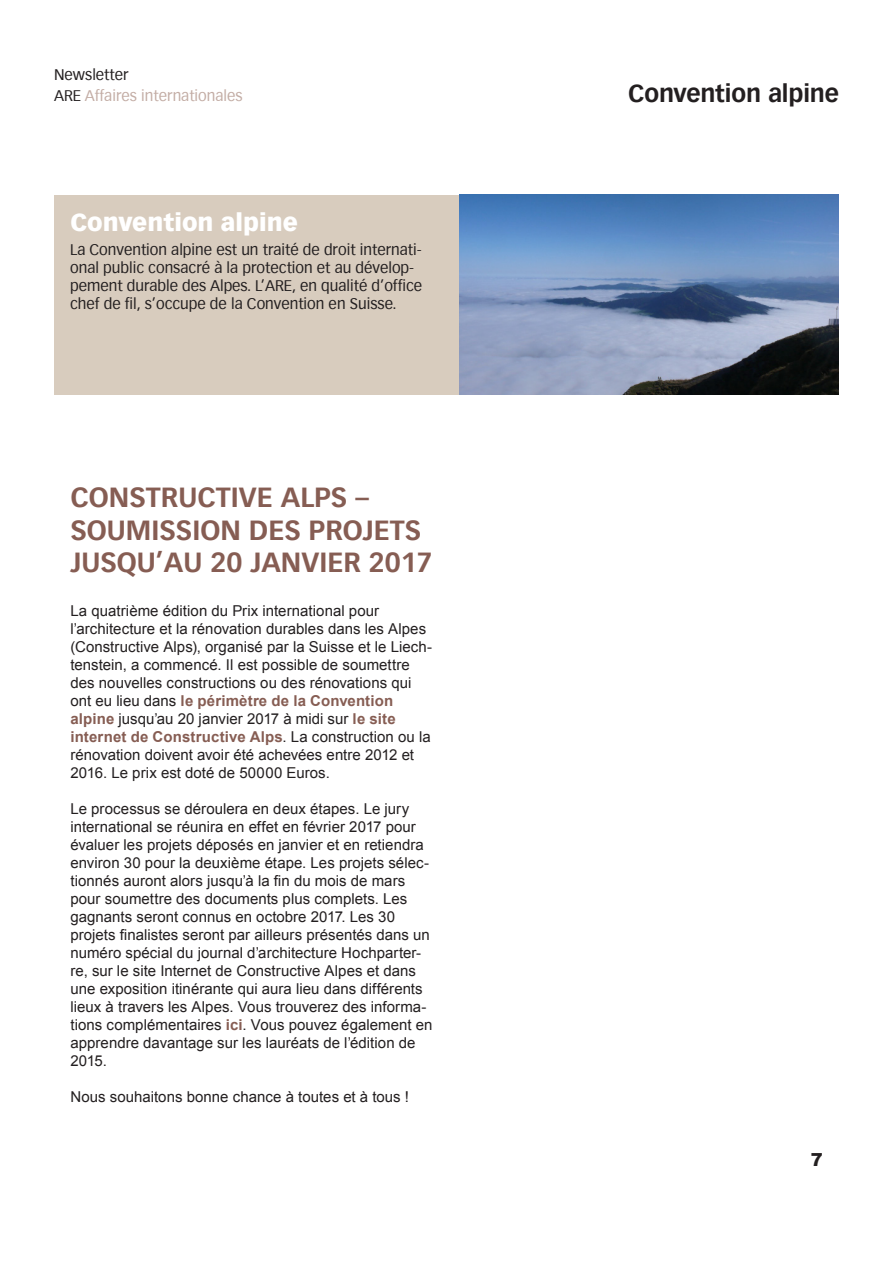
<style>
.page{position:relative;width:893px;height:1263px;background:#fff}
.page>*{position:absolute;margin:0;border:0;box-sizing:border-box;transform-origin:0 0}
.Überschrift__nicht_i{font:700 27px/32.4px "Vectora LH";color:#865d53}
.t1{font:700 24px "Vectora LH";letter-spacing:-.005em;color:#231f20}
.Kapitel_Überschrift{font:900 24px "Vectora LH";color:#fff}
.t2{font:900 18px "Arial";color:#231f20}
.Fliesstext{font:15px/18px "Arial";letter-spacing:.005em;color:#231f20}
.t3{font:15px/18px "Vectora LH";color:#231f20}
.t4{font:15px/20.4px "Vectora LH";color:#c3ada5}
.s1{color:#231f20}
.s2{font-weight:700;color:#865d53}
</style>
<div class="page">
<img style="left:459px;top:195px;width:380px;height:199px">
<div style="left:54px;top:195px;width:405px;height:199px;background:#d8ccbe"></div>
<p class="t4" style="left:54px;top:65px;width:190px"><span class="s1">Newsletter<br>ARE</span> Affaires internationales</p>
<p class="Kapitel_Überschrift" style="left:70px;top:208px;width:229px">Convention alpine</p>
<p class="t3" style="left:70px;top:241px;width:353px">La Convention alpine est un traité de droit internati&shy;onal public consacré à la protection et au dévelop&shy;pement durable des Alpes. L’ARE, en qualité d’office chef de fil, s’occupe de la Convention en Suisse.</p>
<p class="Überschrift__nicht_i" style="left:70px;top:481px;width:364px">CONSTRUCTIVE ALPS –<br>SOUMISSION DES PROJETS<br>JUSQU’AU 20 JANVIER 2017</p>
<p class="Fliesstext" style="left:70px;top:601px;width:363px">La quatrième édition du Prix international pour l’architecture et la rénovation durables dans les Alpes (Constructive Alps), organisé par la Suisse et le Liech&shy;tenstein, a commencé. Il est possible de soumettre des nouvelles constructions ou des rénovations qui ont eu lieu dans <span class="s2">le périmètre de la Convention alpine</span> jusqu’au 20 janvier 2017 à midi sur <span class="s2">le site internet de Constructive Alps</span>. La construction ou la rénovation doivent avoir été achevées entre 2012 et 2016. Le prix est doté de 50000 Euros.</p>
<p class="Fliesstext" style="left:70px;top:799px;width:363px">Le processus se déroulera en deux étapes. Le jury international se réunira en effet en février 2017 pour évaluer les projets déposés en janvier et en retiendra environ 30 pour la deuxième étape. Les projets sélec&shy;tionnés auront alors jusqu’à la fin du mois de mars pour soumettre des documents plus complets. Les gagnants seront connus en octobre 2017. Les 30 projets finalistes seront par ailleurs présentés dans un numéro spécial du journal d’architecture Hochparter&shy;re, sur le site Internet de Constructive Alpes et dans une exposition itinérante qui aura lieu dans différents lieux à travers les Alpes. Vous trouverez des informa&shy;tions complémentaires <span class="s2">ici</span>. Vous pouvez également en apprendre davantage sur les lauréats de l’édition de 2015.</p>
<p class="Fliesstext" style="left:70px;top:1087px;width:340px">Nous souhaitons bonne chance à toutes et à tous !</p>
<h2 class="t1" style="left:628px;top:79px;width:212px">Convention alpine</h2>
<p class="t2" style="left:811px;top:1147px;width:14px">7</p>
</div>
